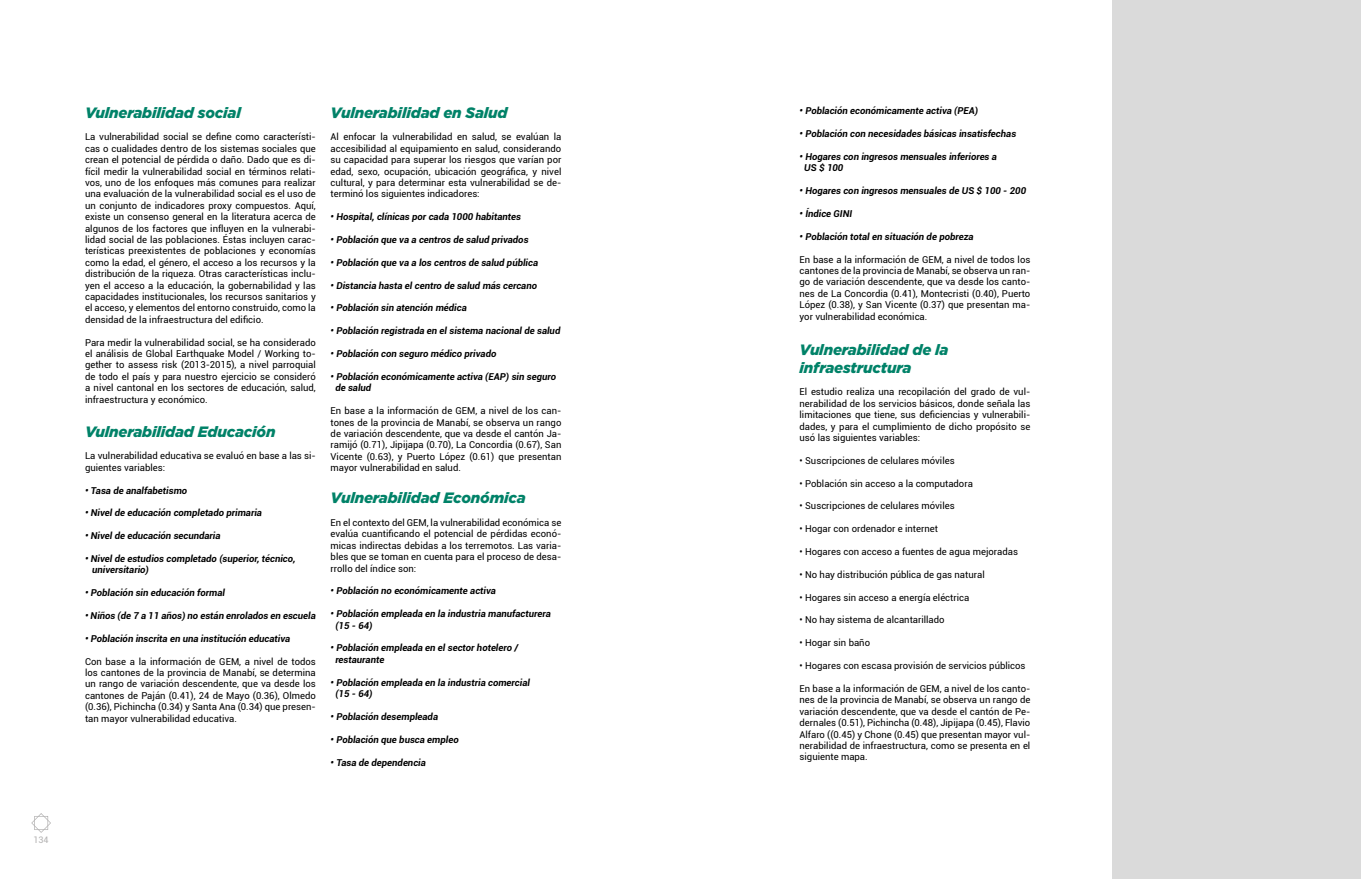
<style>
.page{position:relative;width:1361px;height:879px;background:#fff}
.page>*{position:absolute;margin:0;border:0;box-sizing:border-box;transform-origin:0 0}
.t1{font:italic 900 15px/18px "Gotham";letter-spacing:-.01em;color:#008268}
.t2{font:9.5px/11.4px "Roboto";color:#000;text-align:justify}
.t3{font:italic 700 9.5px/11.4px "Roboto";color:#000}
.t4{font:9px "Roboto";color:#b3b2b2}
</style>
<div class="page">
<svg style="left:31px;top:813px;width:20px;height:20px"></svg>
<div style="left:1112px;top:0;width:249px;height:879px;background:#dadada"></div>
<p class="t4" style="left:34px;top:833px;width:17px">134</p>
<h1 class="t1" style="left:85px;top:103px;width:157px">Vulnerabilidad social</h1>
<p class="t2" style="left:85px;top:131px;width:232px">La vulnerabilidad social se define como característi&shy;cas o cualidades dentro de los sistemas sociales que crean el potencial de pérdida o daño. Dado que es di&shy;fícil medir la vulnerabilidad social en términos relati&shy;vos, uno de los enfoques más comunes para realizar una evaluación de la vulnerabilidad social es el uso de un conjunto de indicadores proxy compuestos. Aquí, existe un consenso general en la literatura acerca de algunos de los factores que influyen en la vulnerabi&shy;lidad social de las poblaciones. Éstas incluyen carac&shy;terísticas preexistentes de poblaciones y economías como la edad, el género, el acceso a los recursos y la distribución de la riqueza. Otras características inclu&shy;yen el acceso a la educación, la gobernabilidad y las capacidades institucionales, los recursos sanitarios y el acceso, y elementos del entorno construido, como la densidad de la infraestructura del edificio.</p>
<p class="t2" style="left:85px;top:336px;width:232px">Para medir la vulnerabilidad social, se ha considerado el análisis de Global Earthquake Model / Working to&shy;gether to assess risk (2013-2015), a nivel parroquial de todo el país y para nuestro ejercicio se consideró a nivel cantonal en los sectores de educación, salud, infraestructura y económico.</p>
<h1 class="t1" style="left:85px;top:422px;width:192px">Vulnerabilidad Educación</h1>
<p class="t2" style="left:85px;top:450px;width:232px">La vulnerabilidad educativa se evaluó en base a las si&shy;guientes variables:</p>
<p class="t3" style="left:85px;top:484px;width:104px">• Tasa de analfabetismo</p>
<p class="t3" style="left:85px;top:507px;width:178px">• Nivel de educación completado primaria</p>
<p class="t3" style="left:85px;top:530px;width:137px">• Nivel de educación secundaria</p>
<p class="t3" style="left:92px;top:552px;width:205px;text-indent:-7px">• Nivel de estudios completado (superior, técnico, universitario)</p>
<p class="t3" style="left:85px;top:587px;width:141px">• Población sin educación formal</p>
<p class="t3" style="left:85px;top:609px;width:232px">• Niños (de 7 a 11 años) no están enrolados en escuela</p>
<p class="t3" style="left:85px;top:632px;width:207px">• Población inscrita en una institución educativa</p>
<p class="t2" style="left:85px;top:655px;width:232px">Con base a la información de GEM, a nivel de todos los cantones de la provincia de Manabí, se determina un rango de variación descendente, que va desde los cantones de Paján (0.41), 24 de Mayo (0.36), Olmedo (0.36), Pichincha (0.34) y Santa Ana (0.34) que presen&shy;tan mayor vulnerabilidad educativa.</p>
<h1 class="t1" style="left:331px;top:103px;width:179px">Vulnerabilidad en Salud</h1>
<p class="t2" style="left:331px;top:131px;width:232px">Al enfocar la vulnerabilidad en salud, se evalúan la accesibilidad al equipamiento en salud, considerando su capacidad para superar los riesgos que varían por edad, sexo, ocupación, ubicación geográfica, y nivel cultural, y para determinar esta vulnerabilidad se de&shy;terminó los siguientes indicadores:</p>
<p class="t3" style="left:331px;top:211px;width:192px">• Hospital, clínicas por cada 1000 habitantes</p>
<p class="t3" style="left:331px;top:234px;width:199px">• Población que va a centros de salud privados</p>
<p class="t3" style="left:331px;top:256px;width:209px">• Población que va a los centros de salud pública</p>
<p class="t3" style="left:331px;top:279px;width:208px">• Distancia hasta el centro de salud más cercano</p>
<p class="t3" style="left:331px;top:302px;width:138px">• Población sin atención médica</p>
<p class="t3" style="left:331px;top:325px;width:231px">• Población registrada en el sistema nacional de salud</p>
<p class="t3" style="left:331px;top:348px;width:167px">• Población con seguro médico privado</p>
<p class="t3" style="left:335px;top:370px;width:222px;text-indent:-5px">• Población económicamente activa (EAP) sin seguro de salud</p>
<p class="t2" style="left:331px;top:405px;width:232px">En base a la información de GEM, a nivel de los can&shy;tones de la provincia de Manabí, se observa un rango de variación descendente, que va desde el cantón Ja&shy;ramijó (0.71), Jipijapa (0.70), La Concordia (0.67), San Vicente (0.63), y Puerto López (0.61) que presentan mayor vulnerabilidad en salud.</p>
<h1 class="t1" style="left:331px;top:489px;width:196px">Vulnerabilidad Económica</h1>
<p class="t2" style="left:331px;top:516px;width:232px">En el contexto del GEM, la vulnerabilidad económica se evalúa cuantificando el potencial de pérdidas econó&shy;micas indirectas debidas a los terremotos. Las varia&shy;bles que se toman en cuenta para el proceso de desa&shy;rrollo del índice son:</p>
<p class="t3" style="left:331px;top:585px;width:167px">• Población no económicamente activa</p>
<p class="t3" style="left:335px;top:608px;width:217px;text-indent:-5px">• Población empleada en la industria manufacturera (15 - 64)</p>
<p class="t3" style="left:335px;top:642px;width:184px;text-indent:-5px">• Población empleada en el sector hotelero / restaurante</p>
<p class="t3" style="left:335px;top:676px;width:196px;text-indent:-5px">• Población empleada en la industria comercial (15 - 64)</p>
<p class="t3" style="left:331px;top:710px;width:109px">• Población desempleada</p>
<p class="t3" style="left:331px;top:733px;width:130px">• Población que busca empleo</p>
<p class="t3" style="left:331px;top:756px;width:97px">• Tasa de dependencia</p>
<p class="t3" style="left:799px;top:105px;width:180px">• Población económicamente activa (PEA)</p>
<p class="t3" style="left:799px;top:128px;width:218px">• Población con necesidades básicas insatisfechas</p>
<p class="t3" style="left:804px;top:151px;width:194px;text-indent:-5px">• Hogares con ingresos mensuales inferiores a<br>US $ 100</p>
<p class="t3" style="left:799px;top:185px;width:228px">• Hogares con ingresos mensuales de US $ 100 - 200</p>
<p class="t3" style="left:799px;top:208px;width:54px">• Índice GINI</p>
<p class="t3" style="left:799px;top:230px;width:176px">• Población total en situación de pobreza</p>
<p class="t2" style="left:799px;top:253px;width:232px">En base a la información de GEM, a nivel de todos los cantones de la provincia de Manabí, se observa un ran&shy;go de variación descendente, que va desde los canto&shy;nes de La Concordia (0.41), Montecristi (0.40), Puerto López (0.38), y San Vicente (0.37) que presentan ma&shy;yor vulnerabilidad económica.</p>
<h1 class="t1" style="left:799px;top:340px;width:150px">Vulnerabilidad de la infraestructura</h1>
<p class="t2" style="left:799px;top:386px;width:232px">El estudio realiza una recopilación del grado de vul&shy;nerabilidad de los servicios básicos, donde señala las limitaciones que tiene, sus deficiencias y vulnerabili&shy;dades, y para el cumplimiento de dicho propósito se usó las siguientes variables:</p>
<p class="t2" style="left:799px;top:454px;width:157px">• Suscripciones de celulares móviles</p>
<p class="t2" style="left:799px;top:477px;width:175px">• Población sin acceso a la computadora</p>
<p class="t2" style="left:799px;top:500px;width:157px">• Suscripciones de celulares móviles</p>
<p class="t2" style="left:799px;top:523px;width:140px">• Hogar con ordenador e internet</p>
<p class="t2" style="left:799px;top:545px;width:220px">• Hogares con acceso a fuentes de agua mejoradas</p>
<p class="t2" style="left:799px;top:568px;width:187px">• No hay distribución pública de gas natural</p>
<p class="t2" style="left:799px;top:591px;width:171px">• Hogares sin acceso a energía eléctrica</p>
<p class="t2" style="left:799px;top:614px;width:147px">• No hay sistema de alcantarillado</p>
<p class="t2" style="left:799px;top:637px;width:72px">• Hogar sin baño</p>
<p class="t2" style="left:799px;top:659px;width:227px">• Hogares con escasa provisión de servicios públicos</p>
<p class="t2" style="left:799px;top:682px;width:232px">En base a la información de GEM, a nivel de los canto&shy;nes de la provincia de Manabí, se observa un rango de variación descendente, que va desde el cantón de Pe&shy;dernales (0.51), Pichincha (0.48), Jipijapa (0.45), Flavio Alfaro ((0.45) y Chone (0.45) que presentan mayor vul&shy;nerabilidad de infraestructura, como se presenta en el siguiente mapa.</p>
</div>
